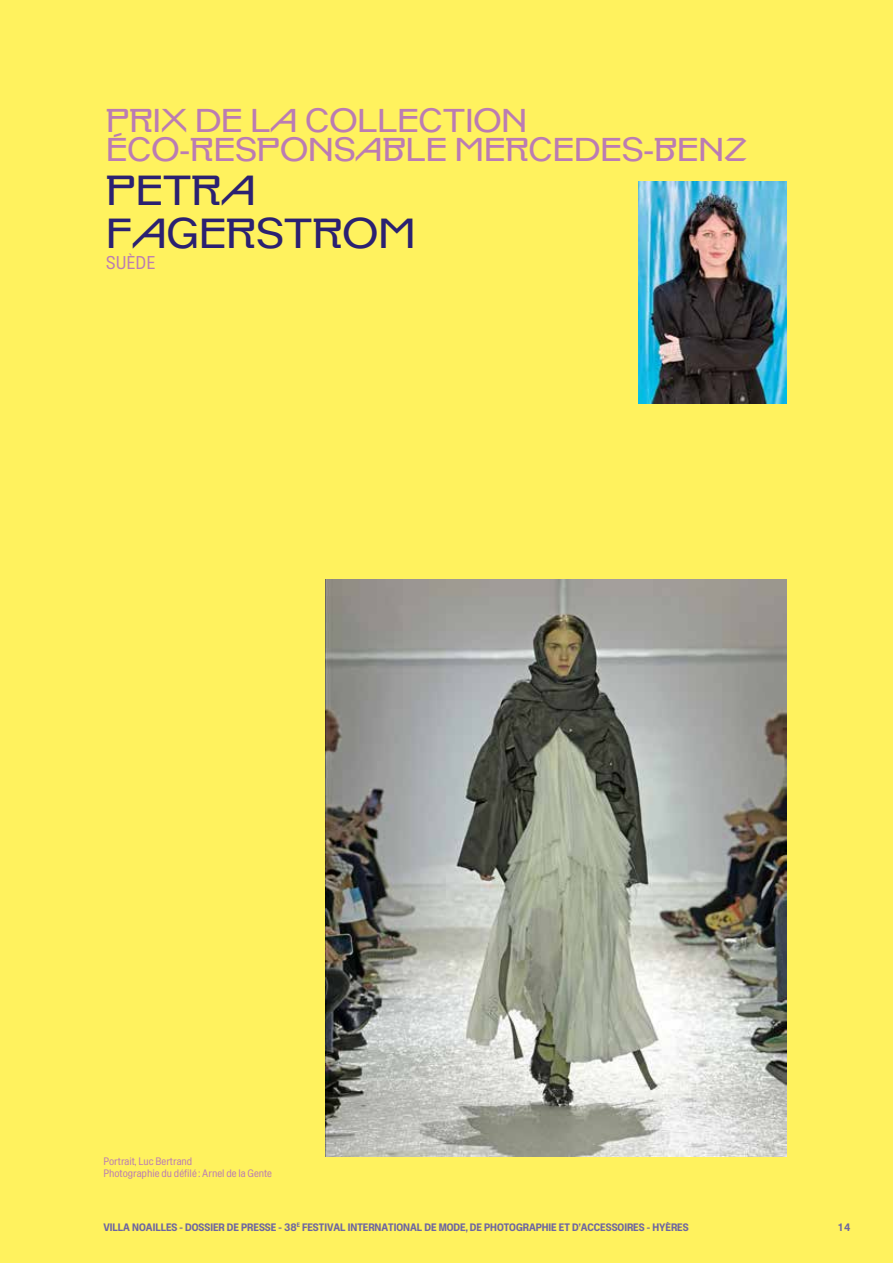
<style>
.page{position:relative;width:893px;height:1263px;background:#fff25e}
.page>*{position:absolute;margin:0;border:0;box-sizing:border-box;transform-origin:0 0}
.t1{font:42px/42px "Bramb ALT";color:#2b2171}
.t2{font:33px/28.5px "Bramb ALT";color:#bb7cb3}
.t3{font:18px "Enduro Narrow";color:#bb7cb3}
.t4{font:700 10.5px "Enduro Narrow";color:#6e66a1}
.t5{font:10.5px/12.6px "Enduro Narrow";color:#bb7cb3}
</style>
<div class="page">
<img style="left:639px;top:182px;width:148px;height:222px">
<img style="left:325px;top:580px;width:462px;height:577px">
<h2 class="t2" style="left:106px;top:107px;width:643px">PRIX DE LA COLLECTION<br>ÉCO-RESPONSABLE MERCEDES-BENZ</h2>
<h1 class="t1" style="left:106px;top:171px;width:311px">PETRA<br>FAGERSTROM</h1>
<h3 class="t3" style="left:106px;top:251px;width:51px">SUÈDE</h3>
<p class="t5" style="left:103px;top:1154px;width:170px">Portrait, Luc Bertrand<br>Photographie du défilé : Arnel de la Gente</p>
<p class="t4" style="left:103px;top:1220px;width:587px">VILLA NOAILLES - DOSSIER DE PRESSE - 38<sup>E</sup> FESTIVAL INTERNATIONAL DE MODE, DE PHOTOGRAPHIE ET D’ACCESSOIRES - HYÈRES</p>
<p class="t4" style="left:838px;top:1220px;width:14px">14</p>
</div>
